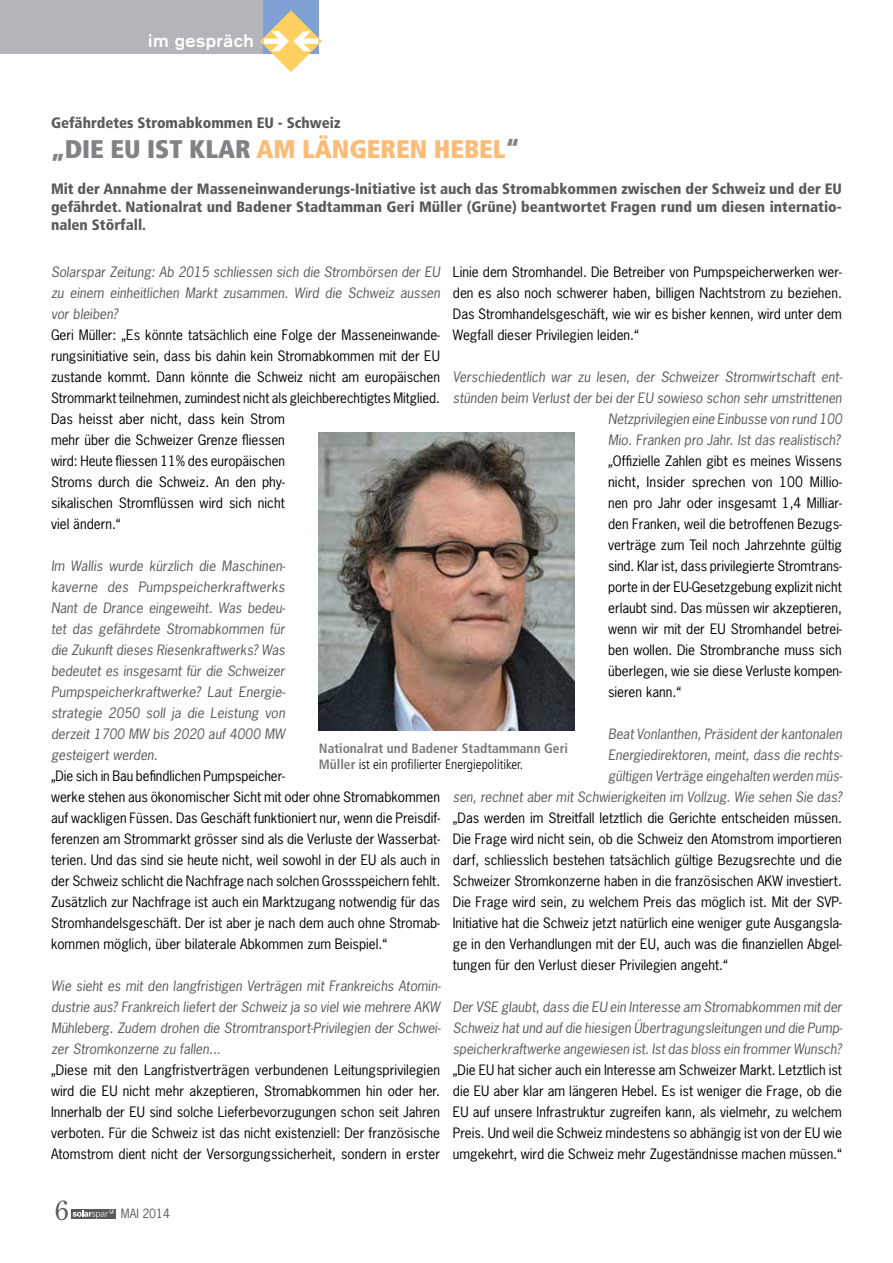
<style>
.page{position:relative;width:893px;height:1263px;background:#fff}
.page>*{position:absolute;margin:0;border:0;box-sizing:border-box;transform-origin:0 0}
.t1{font:27px "Century Old Style LT";color:#58595b}
.t2{font:900 condensed 25.5px "Frutiger";color:#fcbb76}
.t3{font:700 18px "Akzidenz Grotesk";letter-spacing:.03em;color:#fff}
.t4{font:900 condensed 15px/18px "Frutiger";color:#58595b;text-align:justify}
.t5{font:13.5px/21px "News Gothic Std";color:#000;text-align:justify}
.t6{font:italic 13.5px/21px "News Gothic Std";color:#58595b;text-align:justify}
.t7{font:700 condensed 13.5px/16.2px "Frutiger";color:#77787b}
.t8{font:12px "News Gothic Std";color:#58595b}
.s1{color:#808285}
.s2{font-style:italic}
.s3{font-weight:300;color:#000}
</style>
<div class="page">
<div style="left:71px;top:1209px;width:45px;height:9px;background:#58595b"></div>
<svg style="left:72px;top:1209px;width:42px;height:10px"></svg>
<img style="left:319px;top:433px;width:255px;height:297px">
<hr style="left:892px;top:0;width:1px;height:53px;background:#82816f">
<div style="left:0;top:0;width:264px;height:54px;background:#b5b5b9"></div>
<div style="left:263px;top:0;width:56px;height:53px;background:#7fa0d3"></div>
<svg style="left:260px;top:10px;width:62px;height:62px"></svg>
<h3 class="t3" style="left:148px;top:30px;width:107px">im gespräch</h3>
<p class="t4" style="left:51px;top:113px;width:291px">Gefährdetes Stromabkommen EU - Schweiz</p>
<h2 class="t2" style="left:51px;top:134px;width:470px"><span class="s1">„DIE EU IST KLAR</span> AM LÄNGEREN HEBEL<span class="s1">“</span></h2>
<p class="t4" style="left:51px;top:180px;width:792px">Mit der Annahme der Masseneinwanderungs-Initiative ist auch das Stromabkommen zwischen der Schweiz und der EU gefährdet. Nationalrat und Badener Stadtamman Geri Müller (Grüne) beantwortet Fragen rund um diesen internatio&shy;nalen Störfall.</p>
<p class="t5" style="left:453px;top:262px;width:391px">Linie dem Stromhandel. Die Betreiber von Pumpspeicherwerken wer&shy;den es also noch schwerer haben, billigen Nachtstrom zu beziehen.<br>Das Stromhandelsgeschäft, wie wir es bisher kennen, wird unter dem Wegfall dieser Privilegien leiden.“</p>
<p class="t6" style="left:453px;top:367px;width:391px">Verschiedentlich war zu lesen, der Schweizer Stromwirtschaft ent-</p>
<p class="t6" style="left:453px;top:388px;width:391px">stünden beim Verlust der bei der EU sowieso schon sehr umstrittenen</p>
<p class="t6" style="left:608px;top:409px;width:235px">Netzprivilegien eine Einbusse von rund 100</p>
<p class="t6" style="left:608px;top:430px;width:234px">Mio. Franken pro Jahr. Ist das realistisch?</p>
<p class="t5" style="left:608px;top:451px;width:235px"><span class="s2">„</span>Offizielle Zahlen gibt es meines Wissens</p>
<p class="t5" style="left:608px;top:472px;width:235px">nicht, Insider sprechen von 100 Millio-</p>
<p class="t5" style="left:608px;top:493px;width:235px">nen pro Jahr oder insgesamt 1,4 Milliar-</p>
<p class="t5" style="left:608px;top:514px;width:235px">den Franken, weil die betroffenen Bezugs-</p>
<p class="t5" style="left:608px;top:535px;width:235px">verträge zum Teil noch Jahrzehnte gültig</p>
<p class="t5" style="left:608px;top:556px;width:235px">sind. Klar ist, dass privilegierte Stromtrans-</p>
<p class="t5" style="left:608px;top:577px;width:235px">porte in der EU-Gesetzgebung explizit nicht</p>
<p class="t5" style="left:608px;top:598px;width:235px">erlaubt sind. Das müssen wir akzeptieren,</p>
<p class="t5" style="left:608px;top:619px;width:235px">wenn wir mit der EU Stromhandel betrei-</p>
<p class="t5" style="left:608px;top:640px;width:235px">ben wollen. Die Strombranche muss sich</p>
<p class="t5" style="left:608px;top:661px;width:235px">überlegen, wie sie diese Verluste kompen-</p>
<p class="t5" style="left:608px;top:682px;width:74px">sieren kann.“</p>
<p class="t6" style="left:453px;top:724px;width:391px;text-align:right">Beat Vonlanthen, Präsident der kantonalen<br>Energiedirektoren, meint, dass die rechts-<br>gültigen Verträge eingehalten werden müs-<br>sen, rechnet aber mit Schwierigkeiten im Vollzug. Wie sehen Sie das?</p>
<p class="t5" style="left:453px;top:808px;width:391px">„Das werden im Streitfall letztlich die Gerichte entscheiden müssen.<br>Die Frage wird nicht sein, ob die Schweiz den Atomstrom importieren darf, schliesslich bestehen tatsächlich gültige Bezugsrechte und die Schweizer Stromkonzerne haben in die französischen AKW investiert.<br>Die Frage wird sein, zu welchem Preis das möglich ist. Mit der SVP-Initiative hat die Schweiz jetzt natürlich eine weniger gute Ausgangsla&shy;ge in den Verhandlungen mit der EU, auch was die finanziellen Abgel&shy;tungen für den Verlust dieser Privilegien angeht.“</p>
<p class="t6" style="left:453px;top:997px;width:391px">Der VSE glaubt, dass die EU ein Interesse am Stromabkommen mit der Schweiz hat und auf die hiesigen Übertragungsleitungen und die Pump&shy;speicherkraftwerke angewiesen ist. Ist das bloss ein frommer Wunsch?</p>
<p class="t5" style="left:453px;top:1060px;width:391px">„Die EU hat sicher auch ein Interesse am Schweizer Markt. Letztlich ist die EU aber klar am längeren Hebel. Es ist weniger die Frage, ob die EU auf unsere Infrastruktur zugreifen kann, als vielmehr, zu welchem Preis. Und weil die Schweiz mindestens so abhängig ist von der EU wie umgekehrt, wird die Schweiz mehr Zugeständnisse machen müssen.“</p>
<p class="t6" style="left:51px;top:262px;width:391px">Solarspar Zeitung: Ab 2015 schliessen sich die Strombörsen der EU zu einem einheitlichen Markt zusammen. Wird die Schweiz aussen vor bleiben?</p>
<p class="t5" style="left:51px;top:325px;width:391px;text-align:left">Geri Müller: „Es könnte tatsächlich eine Folge der Masseneinwande&shy;rungsinitiative sein, dass bis dahin kein Stromabkommen mit der EU zustande kommt. Dann könnte die Schweiz nicht am europäischen Strommarkt teilnehmen, zumindest nicht als gleichberechtigtes Mitglied.<br>Das heisst aber nicht, dass kein Strom<br>mehr über die Schweizer Grenze fliessen<br>wird: Heute fliessen 11% des europäischen<br>Stroms durch die Schweiz. An den phy-<br>sikalischen Stromflüssen wird sich nicht<br>viel ändern.“</p>
<p class="t6" style="left:51px;top:556px;width:236px">Im Wallis wurde kürzlich die Maschinen&shy;kaverne des Pumpspeicherkraftwerks Nant de Drance eingeweiht. Was bedeu&shy;tet das gefährdete Stromabkommen für die Zukunft dieses Riesenkraftwerks? Was bedeutet es insgesamt für die Schweizer Pumpspeicherkraftwerke? Laut Energie&shy;strategie 2050 soll ja die Leistung von derzeit 1700 MW bis 2020 auf 4000 MW gesteigert werden.</p>
<p class="t5" style="left:51px;top:766px;width:391px;text-align:left">„Die sich in Bau befindlichen Pumpspeicher-<br>werke stehen aus ökonomischer Sicht mit oder ohne Stromabkommen auf wackligen Füssen. Das Geschäft funktioniert nur, wenn die Preisdif&shy;ferenzen am Strommarkt grösser sind als die Verluste der Wasserbat&shy;terien. Und das sind sie heute nicht, weil sowohl in der EU als auch in der Schweiz schlicht die Nachfrage nach solchen Grossspeichern fehlt.<br>Zusätzlich zur Nachfrage ist auch ein Marktzugang notwendig für das Stromhandelsgeschäft. Der ist aber je nach dem auch ohne Stromab&shy;kommen möglich, über bilaterale Abkommen zum Beispiel.“</p>
<p class="t6" style="left:51px;top:976px;width:391px">Wie sieht es mit den langfristigen Verträgen mit Frankreichs Atomin&shy;dustrie aus? Frankreich liefert der Schweiz ja so viel wie mehrere AKW Mühleberg. Zudem drohen die Stromtransport-Privilegien der Schwei&shy;zer Stromkonzerne zu fallen...</p>
<p class="t5" style="left:51px;top:1060px;width:391px">„Diese mit den Langfristverträgen verbundenen Leitungsprivilegien wird die EU nicht mehr akzeptieren, Stromabkommen hin oder her.<br>Innerhalb der EU sind solche Lieferbevorzugungen schon seit Jahren verboten. Für die Schweiz ist das nicht existenziell: Der französische Atomstrom dient nicht der Versorgungssicherheit, sondern in erster</p>
<p class="t7" style="left:319px;top:740px;width:250px">Nationalrat und Badener Stadtammann Geri<br>Müller <span class="s3">ist ein profilierter Energiepolitiker.</span></p>
<h1 class="t1" style="left:55px;top:1193px;width:15px">6</h1>
<p class="t8" style="left:121px;top:1206px;width:51px">MAI 2014</p>
</div>
